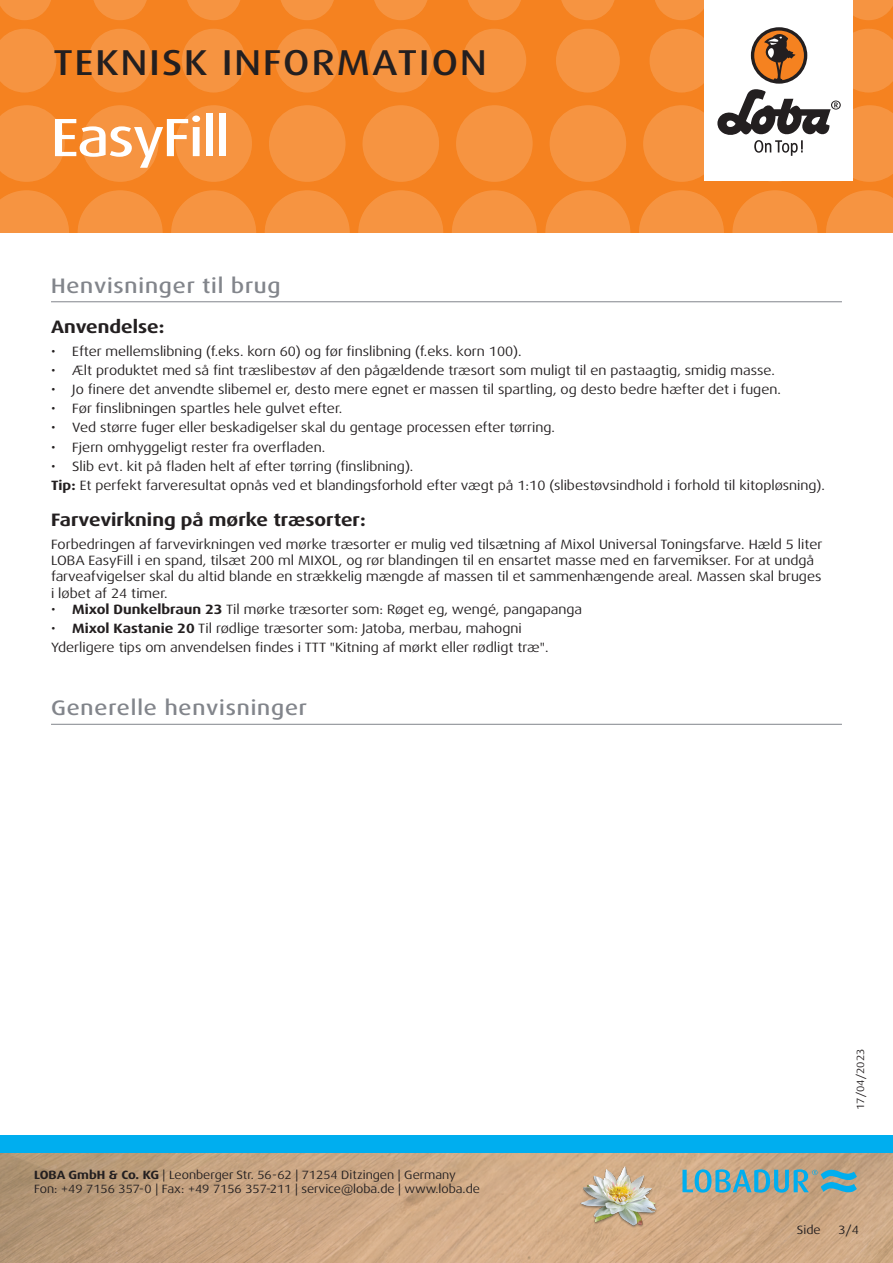
<style>
.page{position:relative;width:893px;height:1263px;background:#fff}
.page>*{position:absolute;margin:0;border:0;box-sizing:border-box;transform-origin:0 0}
.t1{font:500 expanded 54px "Dax Pro";letter-spacing:-.025em;color:#fff}
.t2{font:500 expanded 36px "Dax Pro";letter-spacing:.06em;color:#231f20}
.Titel_grau{font:500 expanded 21px "Dax Pro";letter-spacing:.04em;color:#82858b}
.t3{font:700 expanded 18px "Dax Pro";color:#231f20}
.Text{font:expanded 13.5px/16.2px "Dax Pro";color:#231f20}
.t4{font:expanded 12px/14.4px "Dax Pro";color:#231f20}
.t5{font:expanded 10.5px "Dax Pro";color:#231f20}
.s1{font-weight:700}
</style>
<div class="page">
<div style="left:0;top:0;width:893px;height:233px;background:#f58220"></div>
<svg style="left:0;top:190px;width:69px;height:43px"></svg>
<svg style="left:78px;top:190px;width:85px;height:85px;fill:#f69441"></svg>
<svg style="left:171px;top:190px;width:85px;height:85px;fill:#f69441"></svg>
<svg style="left:265px;top:190px;width:85px;height:85px;fill:#f69441"></svg>
<svg style="left:358px;top:190px;width:85px;height:85px;fill:#f69441"></svg>
<svg style="left:545px;top:190px;width:85px;height:85px;fill:#f69441"></svg>
<svg style="left:452px;top:190px;width:85px;height:85px;fill:#f69441"></svg>
<svg style="left:732px;top:190px;width:85px;height:85px;fill:#f69441"></svg>
<svg style="left:639px;top:190px;width:85px;height:85px;fill:#f69441"></svg>
<svg style="left:826px;top:190px;width:67px;height:43px"></svg>
<svg style="left:0;top:105px;width:65px;height:77px"></svg>
<svg style="left:82px;top:105px;width:76px;height:77px"></svg>
<svg style="left:175px;top:105px;width:77px;height:77px"></svg>
<svg style="left:269px;top:105px;width:76px;height:77px"></svg>
<svg style="left:456px;top:105px;width:77px;height:77px"></svg>
<svg style="left:362px;top:105px;width:77px;height:77px"></svg>
<svg style="left:550px;top:105px;width:76px;height:77px"></svg>
<svg style="left:0;top:29px;width:56px;height:63px"></svg>
<svg style="left:182px;top:29px;width:64px;height:63px"></svg>
<svg style="left:88px;top:29px;width:64px;height:63px"></svg>
<svg style="left:275px;top:29px;width:64px;height:63px"></svg>
<svg style="left:462px;top:29px;width:64px;height:63px"></svg>
<svg style="left:369px;top:29px;width:64px;height:63px"></svg>
<svg style="left:556px;top:29px;width:64px;height:63px"></svg>
<svg style="left:0;top:0;width:51px;height:20px"></svg>
<svg style="left:187px;top:0;width:53px;height:20px"></svg>
<svg style="left:468px;top:0;width:53px;height:20px"></svg>
<svg style="left:655px;top:0;width:49px;height:20px"></svg>
<svg style="left:93px;top:0;width:54px;height:20px"></svg>
<svg style="left:374px;top:0;width:54px;height:20px"></svg>
<svg style="left:281px;top:0;width:53px;height:20px"></svg>
<svg style="left:561px;top:0;width:54px;height:20px"></svg>
<svg style="left:853px;top:0;width:40px;height:20px"></svg>
<img style="left:0;top:1152px;width:893px;height:111px">
<div style="left:0;top:1135px;width:893px;height:17px;background:#00aeef"></div>
<div style="left:704px;top:0;width:149px;height:181px;background:#fff"></div>
<svg style="left:643px;top:29px;width:250px;height:153px"></svg>
<img style="left:578px;top:1161px;width:82px;height:81px">
<svg style="left:682px;top:1169px;width:175px;height:24px;background:#75a8ae"></svg>
<hr style="left:51px;top:724px;width:791px;height:1px;background:#82858b">
<hr style="left:51px;top:301px;width:791px;height:1px;background:#82858b">
<h2 class="t2" style="left:53px;top:40px;width:435px">TEKNISK INFORMATION</h2>
<p class="t1" style="left:51px;top:103px;width:181px">EasyFill</p>
<p class="Titel_grau" style="left:51px;top:272px;width:231px">Henvisninger til brug</p>
<p class="t3" style="left:51px;top:315px;width:115px">Anvendelse:</p>
<p class="Text" style="left:51px;top:343px;width:472px">• Efter mellemslibning (f.eks. korn 60) og før finslibning (f.eks. korn 100).</p>
<p class="Text" style="left:51px;top:362px;width:725px">• Ælt produktet med så fint træslibestøv af den pågældende træsort som muligt til en pastaagtig, smidig masse.</p>
<p class="Text" style="left:51px;top:381px;width:731px">• Jo finere det anvendte slibemel er, desto mere egnet er massen til spartling, og desto bedre hæfter det i fugen.</p>
<p class="Text" style="left:51px;top:400px;width:293px">• Før finslibningen spartles hele gulvet efter.</p>
<p class="Text" style="left:51px;top:420px;width:505px">• Ved større fuger eller beskadigelser skal du gentage processen efter tørring.</p>
<p class="Text" style="left:51px;top:439px;width:276px">• Fjern omhyggeligt rester fra overfladen.</p>
<p class="Text" style="left:51px;top:458px;width:364px">• Slib evt. kit på fladen helt af efter tørring (finslibning).</p>
<p class="Text" style="left:51px;top:477px;width:775px"><span class="s1">Tip:</span> Et perfekt farveresultat opnås ved et blandingsforhold efter vægt på 1:10 (slibestøvsindhold i forhold til kitopløsning).</p>
<p class="t3" style="left:51px;top:509px;width:316px">Farvevirkning på mørke træsorter:</p>
<p class="Text" style="left:51px;top:536px;width:773px">Forbedringen af farvevirkningen ved mørke træsorter er mulig ved tilsætning af Mixol Universal Toningsfarve. Hæld 5 liter LOBA EasyFill i en spand, tilsæt 200 ml MIXOL, og rør blandingen til en ensartet masse med en farvemikser. For at undgå farveafvigelser skal du altid blande en strækkelig mængde af massen til et sammenhængende areal. Massen skal bruges i løbet af 24 timer.</p>
<p class="Text" style="left:51px;top:601px;width:533px">• <span class="s1">Mixol Dunkelbraun 23</span> Til mørke træsorter som: Røget eg, wengé, pangapanga</p>
<p class="Text" style="left:51px;top:620px;width:472px">• <span class="s1">Mixol Kastanie 20</span> Til rødlige træsorter som: Jatoba, merbau, mahogni</p>
<p class="Text" style="left:51px;top:639px;width:499px">Yderligere tips om anvendelsen findes i TTT "Kitning af mørkt eller rødligt træ".</p>
<p class="Titel_grau" style="left:51px;top:695px;width:257px">Generelle henvisninger</p>
<p class="t4" style="left:34px;top:1167px;width:447px"><span class="s1">LOBA GmbH &amp; Co. KG</span> | Leonberger Str. 56-62 | 71254 Ditzingen | Germany<br>Fon: +49 7156 357-0 | Fax: +49 7156 357-211 | service@loba.de | www.loba.de</p>
<p class="t5" style="left:854px;top:1110px;width:63px;rotate:-90deg">17/04/2023</p>
<p class="t4" style="left:797px;top:1223px;width:25px">Side</p>
<p class="t4" style="left:838px;top:1223px;width:22px">3/4</p>
</div>
